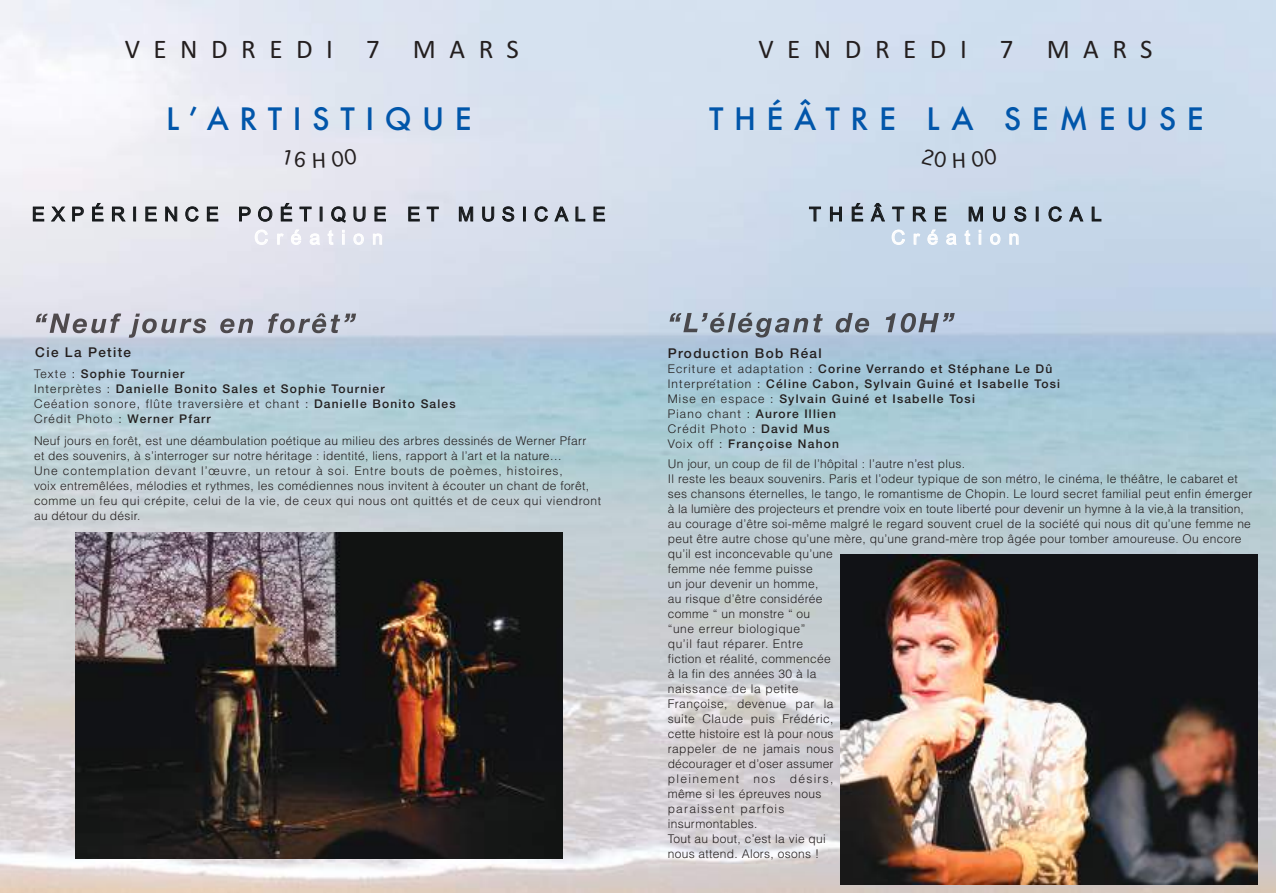
<style>
.page{position:relative;width:1276px;height:893px;background:#fff}
.page>*{position:absolute;margin:0;border:0;box-sizing:border-box;transform-origin:0 0}
.t1{font:500 30px "Futura";letter-spacing:.35em;color:#0156aa}
.t2{font:27px "Calibri";letter-spacing:.5em;color:#241f1f}
.t3{font:19.5px "Arial Unicode MS";letter-spacing:.355em;color:#16191b}
.t4{font:19.5px "Arial Unicode MS";letter-spacing:.4em;color:#fff}
.t5{font:19.5px "Arial Unicode MS";letter-spacing:.4em;color:#16191b}
.t6{font:500 13.5px "Helvetica Neue";letter-spacing:.1em;color:#241f1f}
.t7{font:300 12px/15px "Helvetica";letter-spacing:.025em;color:#241f1f}
.t8{font:500 12px/15px "Helvetica Neue";letter-spacing:.1em;color:#241f1f}
.s1{font-weight:300}
</style>
<div class="page">
<img style="left:0;top:0;width:1276px;height:893px">
<img style="left:669px;top:313px;width:103px;height:24px">
<img style="left:36px;top:313px;width:138px;height:25px">
<img style="left:75px;top:532px;width:488px;height:327px">
<img style="left:840px;top:555px;width:417px;height:329px">
<svg style="left:283px;top:150px;width:23px;height:18px"></svg>
<svg style="left:313px;top:153px;width:11px;height:15px"></svg>
<svg style="left:331px;top:148px;width:26px;height:19px"></svg>
<svg style="left:921px;top:149px;width:25px;height:19px"></svg>
<svg style="left:953px;top:153px;width:11px;height:15px"></svg>
<svg style="left:971px;top:148px;width:26px;height:19px"></svg>
<h2 class="t2" style="left:125px;top:33px;width:396px">VENDREDI 7 MARS</h2>
<h2 class="t2" style="left:758px;top:33px;width:396px">VENDREDI 7 MARS</h2>
<h1 class="t1" style="left:166px;top:102px;width:307px">L’ARTISTIQUE</h1>
<h1 class="t1" style="left:709px;top:102px;width:496px">THÉÂTRE LA SEMEUSE</h1>
<h3 class="t3" style="left:32px;top:203px;width:575px">EXPÉRIENCE POÉTIQUE ET MUSICALE</h3>
<h3 class="t4" style="left:254px;top:226px;width:130px">Création</h3>
<p class="t6" style="left:35px;top:345px;width:97px">Cie La Petite</p>
<p class="t8" style="left:34px;top:366px;width:423px"><span class="s1">Texte :</span> Sophie Tournier<br><span class="s1">Interprètes :</span> Danielle Bonito Sales et Sophie Tournier<br><span class="s1">Ceéation sonore, flûte traversière et chant :</span> Danielle Bonito Sales <span class="s1">Crédit Photo :</span> Werner Pfarr</p>
<p class="t7" style="left:34px;top:433px;width:568px">Neuf jours en forêt, est une déambulation poétique au milieu des arbres dessinés de Werner Pfarr<br>et des souvenirs, à s’interroger sur notre héritage : identité, liens, rapport à l’art et la nature…<br>Une contemplation devant l’œuvre, un retour à soi. Entre bouts de poèmes, histoires,<br>voix entremêlées, mélodies et rythmes, les comédiennes nous invitent à écouter un chant de forêt, comme un feu qui crépite, celui de la vie, de ceux qui nous ont quittés et de ceux qui viendront au détour du désir.</p>
<h3 class="t5" style="left:809px;top:203px;width:294px">THÉÂTRE MUSICAL</h3>
<h3 class="t4" style="left:891px;top:226px;width:130px">Création</h3>
<p class="t6" style="left:668px;top:345px;width:155px">Production Bob Réal</p>
<p class="t8" style="left:668px;top:361px;width:394px"><span class="s1">Ecriture et adaptation :</span> Corine Verrando et Stéphane Le Dû <span class="s1">Interprétation :</span> Céline Cabon, Sylvain Guiné et Isabelle Tosi <span class="s1">Mise en espace :</span> Sylvain Guiné et Isabelle Tosi<br><span class="s1">Piano chant :</span> Aurore Illien<br><span class="s1">Crédit Photo :</span> David Mus<br><span class="s1">Voix off :</span> Françoise Nahon</p>
<p class="t7" style="left:668px;top:456px;width:586px">Un jour, un coup de fil de l’hôpital : l’autre n’est plus.<br>Il reste les beaux souvenirs. Paris et l’odeur typique de son métro, le cinéma, le théâtre, le cabaret et ses chansons éternelles, le tango, le romantisme de Chopin. Le lourd secret familial peut enfin émerger à la lumière des projecteurs et prendre voix en toute liberté pour devenir un hymne à la vie,à la transition, au courage d’être soi-même malgré le regard souvent cruel de la société qui nous dit qu’une femme ne peut être autre chose qu’une mère, qu’une grand-mère trop âgée pour tomber amoureuse. Ou encore qu’il est inconcevable qu’une<br>femme née femme puisse<br>un jour devenir un homme,<br>au risque d’être considérée<br>comme “ un monstre “ ou<br>“une erreur biologique”<br>qu’il faut réparer. Entre<br>fiction et réalité, commencée<br>à la fin des années 30 à la<br>naissance de la petite<br>Françoise, devenue par la<br>suite Claude puis Frédéric,<br>cette histoire est là pour nous<br>rappeler de ne jamais nous<br>décourager et d’oser assumer<br>pleinement nos désirs,<br>même si les épreuves nous<br>paraissent parfois<br>insurmontables.<br>Tout au bout, c’est la vie qui<br>nous attend. Alors, osons !</p>
</div>
